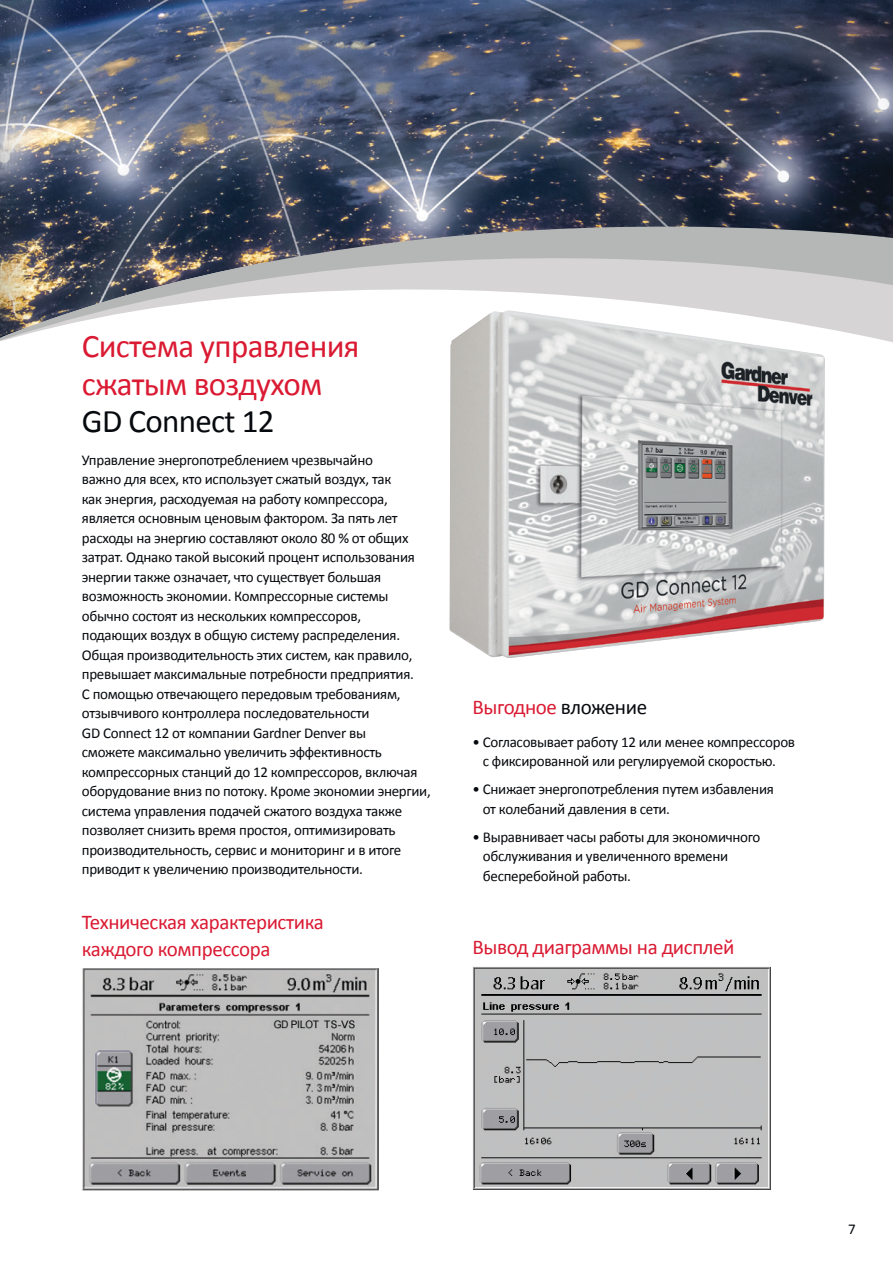
<style>
.page{position:relative;width:893px;height:1263px;background:#fff}
.page>*{position:absolute;margin:0;border:0;box-sizing:border-box;transform-origin:0 0}
.t1{font:33px/37.5px "Calibri";letter-spacing:-.02em;color:#da1a32}
.t2{font:33px "Calibri";letter-spacing:-.02em;color:#06090d}
.t3{font:21px/27px "Calibri";letter-spacing:-.02em;color:#da1a32}
.t4{font:15px/19.5px "Calibri";letter-spacing:-.02em;color:#06090d}
.s1{color:#06090d}
</style>
<div class="page">
<img style="left:34px;top:0;width:859px;height:174px">
<img style="left:0;top:0;width:34px;height:174px">
<svg style="left:0;top:174px;width:893px;height:168px"></svg>
<img style="left:82px;top:968px;width:297px;height:223px">
<img style="left:473px;top:966px;width:297px;height:224px">
<img style="left:449px;top:310px;width:376px;height:348px">
<h1 class="t1" style="left:82px;top:326px;width:279px">Система управления сжатым воздухом</h1>
<h1 class="t2" style="left:82px;top:401px;width:194px">GD Connect 12</h1>
<p class="t4" style="left:82px;top:449px;width:350px">Управление энергопотреблением чрезвычайно<br>важно для всех, кто использует сжатый воздух, так<br>как энергия, расходуемая на работу компрессора, является основным ценовым фактором. За пять лет расходы на энергию составляют около 80 % от общих затрат. Однако такой высокий процент использования энергии также означает, что существует большая возможность экономии. Компрессорные системы обычно состоят из нескольких компрессоров,<br>подающих воздух в общую систему распределения.<br>Общая производительность этих систем, как правило, превышает максимальные потребности предприятия.<br>С помощью отвечающего передовым требованиям, отзывчивого контроллера последовательности<br>GD Connect 12 от компании Gardner Denver вы<br>сможете максимально увеличить эффективность компрессорных станций до 12 компрессоров, включая оборудование вниз по потоку. Кроме экономии энергии, система управления подачей сжатого воздуха также позволяет снизить время простоя, оптимизировать производительность, сервис и мониторинг и в итоге приводит к увеличению производительности.</p>
<h2 class="t3" style="left:82px;top:907px;width:243px">Техническая характеристика каждого компрессора</h2>
<h2 class="t3" style="left:473px;top:693px;width:176px">Выгодное <span class="s1">вложение</span></h2>
<p class="t4" style="left:473px;top:731px;width:324px;text-align:center">• Согласовывает работу 12 или менее компрессоров с фиксированной или регулируемой скоростью.</p>
<p class="t4" style="left:483px;top:779px;width:293px;text-indent:-10px">• Снижает энергопотребления путем избавления от колебаний давления в сети.</p>
<p class="t4" style="left:483px;top:826px;width:279px;text-indent:-10px">• Выравнивает часы работы для экономичного обслуживания и увеличенного времени бесперебойной работы.</p>
<h2 class="t3" style="left:473px;top:932px;width:263px">Вывод диаграммы на дисплей</h2>
<p class="t4" style="left:848px;top:1218px;width:9px">7</p>
</div>
